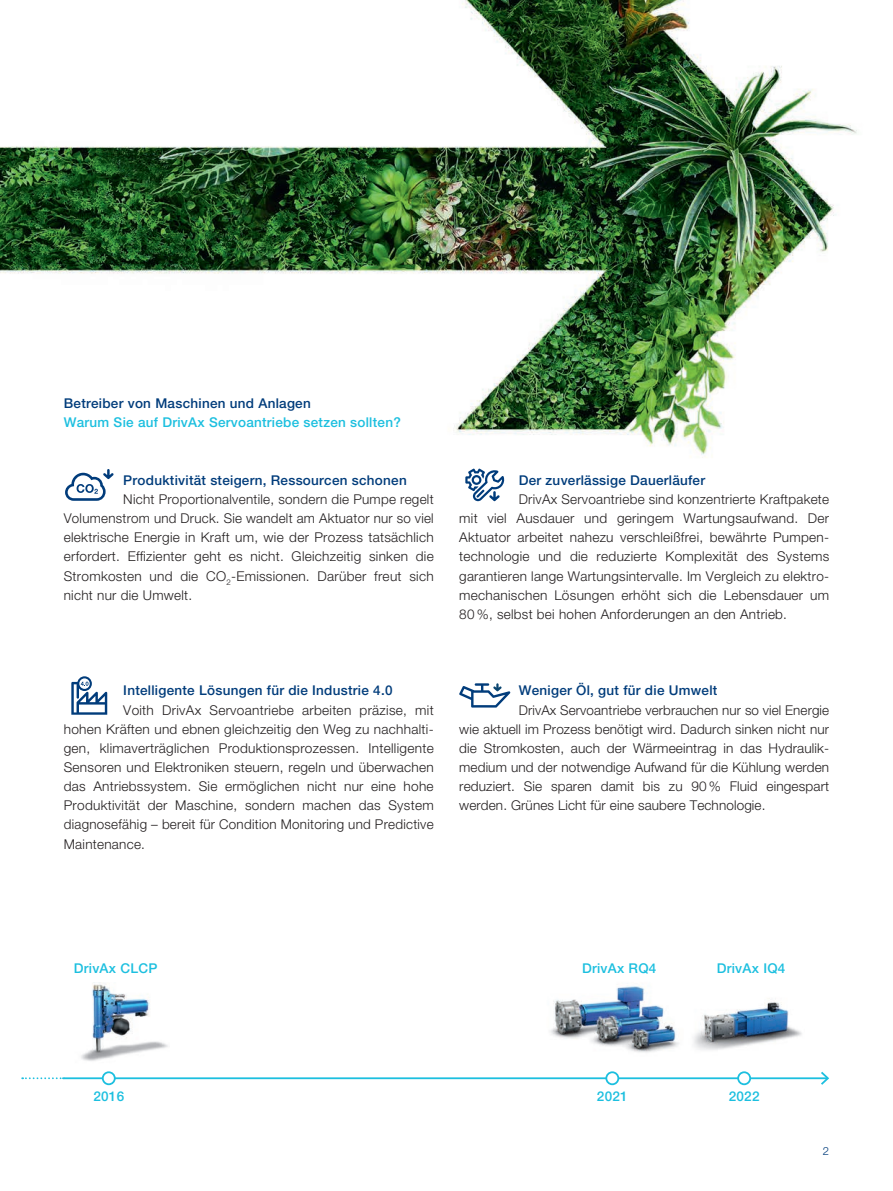
<style>
.page{position:relative;width:893px;height:1191px;background:#fff}
.page>*{position:absolute;margin:0;border:0;box-sizing:border-box;transform-origin:0 0}
.t1{font:300 13.5px/19.2px "Helvetica Neue LT Pro";letter-spacing:.02em;color:#231f20;text-align:justify}
.t2{font:500 13.5px "Helvetica Neue LT Pro";letter-spacing:.02em;color:#013c7b}
.t3{font:500 13.5px "Helvetica Neue LT Pro";letter-spacing:.02em;color:#1cbfdf}
.t4{font:300 11.25px "Helvetica Neue LT Pro";color:#013c7b}
</style>
<div class="page">
<img style="left:694px;top:1002px;width:108px;height:48px">
<hr style="left:64px;top:1077px;width:764px;height:2px;background:#1cbfdf">
<svg style="left:819px;top:1071px;width:10px;height:14px"></svg>
<div style="left:738px;top:1072px;width:12px;height:12px;background:#fff;border-radius:50%"></div>
<div style="left:737px;top:1071px;width:14px;height:14px;border:2px solid #1cbfdf;border-radius:50%"></div>
<img style="left:550px;top:986px;width:129px;height:91px">
<img style="left:0;top:0;width:857px;height:458px">
<svg style="left:22px;top:1077px;width:42px;height:2px"></svg>
<div style="left:103px;top:1072px;width:12px;height:12px;background:#fff;border-radius:50%"></div>
<div style="left:102px;top:1071px;width:14px;height:14px;border:2px solid #1cbfdf;border-radius:50%"></div>
<div style="left:606px;top:1072px;width:12px;height:12px;background:#fff;border-radius:50%"></div>
<div style="left:605px;top:1071px;width:14px;height:14px;border:2px solid #1cbfdf;border-radius:50%"></div>
<img style="left:81px;top:982px;width:87px;height:79px">
<svg style="left:71px;top:676px;width:36px;height:38px"></svg>
<svg style="left:459px;top:683px;width:51px;height:24px"></svg>
<svg style="left:65px;top:469px;width:49px;height:32px"></svg>
<svg style="left:465px;top:468px;width:39px;height:33px"></svg>
<p class="t2" style="left:64px;top:395px;width:249px">Betreiber von Maschinen und Anlagen</p>
<p class="t3" style="left:64px;top:414px;width:339px">Warum Sie auf DrivAx Servoantriebe setzen sollten?</p>
<p class="t2" style="left:123px;top:472px;width:285px">Produktivität steigern, Ressourcen schonen</p>
<p class="t1" style="left:64px;top:489px;width:371px;text-indent:60px">Nicht Proportionalventile, sondern die Pumpe regelt Volumenstrom und Druck. Sie wandelt am Aktuator nur so viel elektrische Energie in Kraft um, wie der Prozess tatsächlich erfordert. Effizienter geht es nicht. Gleichzeitig sinken die Stromkosten und die CO<sub>2</sub>-Emissionen. Darüber freut sich nicht nur die Umwelt.</p>
<p class="t2" style="left:123px;top:682px;width:271px">Intelligente Lösungen für die Industrie 4.0</p>
<p class="t1" style="left:64px;top:700px;width:371px;text-indent:60px">Voith DrivAx Servoantriebe arbeiten präzise, mit hohen Kräften und ebnen gleichzeitig den Weg zu nachhalti&shy;gen, klimaverträglichen Produktionsprozessen. Intelligente Sensoren und Elektroniken steuern, regeln und überwachen das Antriebssystem. Sie ermöglichen nicht nur eine hohe Produktivität der Maschine, sondern machen das System diagnosefähig – bereit für Condition Monitoring und Predictive Maintenance.</p>
<p class="t2" style="left:519px;top:472px;width:188px">Der zuverlässige Dauerläufer</p>
<p class="t1" style="left:459px;top:489px;width:371px;text-indent:60px">DrivAx Servoantriebe sind konzentrierte Kraftpakete mit viel Ausdauer und geringem Wartungsaufwand. Der Aktuator arbeitet nahezu verschleißfrei, bewährte Pumpen&shy;technologie und die reduzierte Komplexität des Systems garantieren lange Wartungsintervalle. Im Vergleich zu elektro&shy;mechanischen Lösungen erhöht sich die Lebensdauer um 80 %, selbst bei hohen Anforderungen an den Antrieb.</p>
<p class="t2" style="left:519px;top:682px;width:200px">Weniger Öl, gut für die Umwelt</p>
<p class="t1" style="left:459px;top:700px;width:371px;text-indent:60px">DrivAx Servoantriebe verbrauchen nur so viel Energie wie aktuell im Prozess benötigt wird. Dadurch sinken nicht nur die Stromkosten, auch der Wärmeeintrag in das Hydraulik&shy;medium und der notwendige Aufwand für die Kühlung werden reduziert. Sie sparen damit bis zu 90 % Fluid eingespart werden. Grünes Licht für eine saubere Technologie.</p>
<p class="t3" style="left:74px;top:960px;width:85px">DrivAx CLCP</p>
<p class="t3" style="left:582px;top:960px;width:76px">DrivAx RQ4</p>
<p class="t3" style="left:93px;top:1087px;width:32px">2016</p>
<p class="t3" style="left:597px;top:1087px;width:32px">2021</p>
<p class="t3" style="left:717px;top:960px;width:70px">DrivAx IQ4</p>
<p class="t3" style="left:729px;top:1087px;width:32px">2022</p>
<p class="t4" style="left:823px;top:1144px;width:8px">2</p>
</div>
